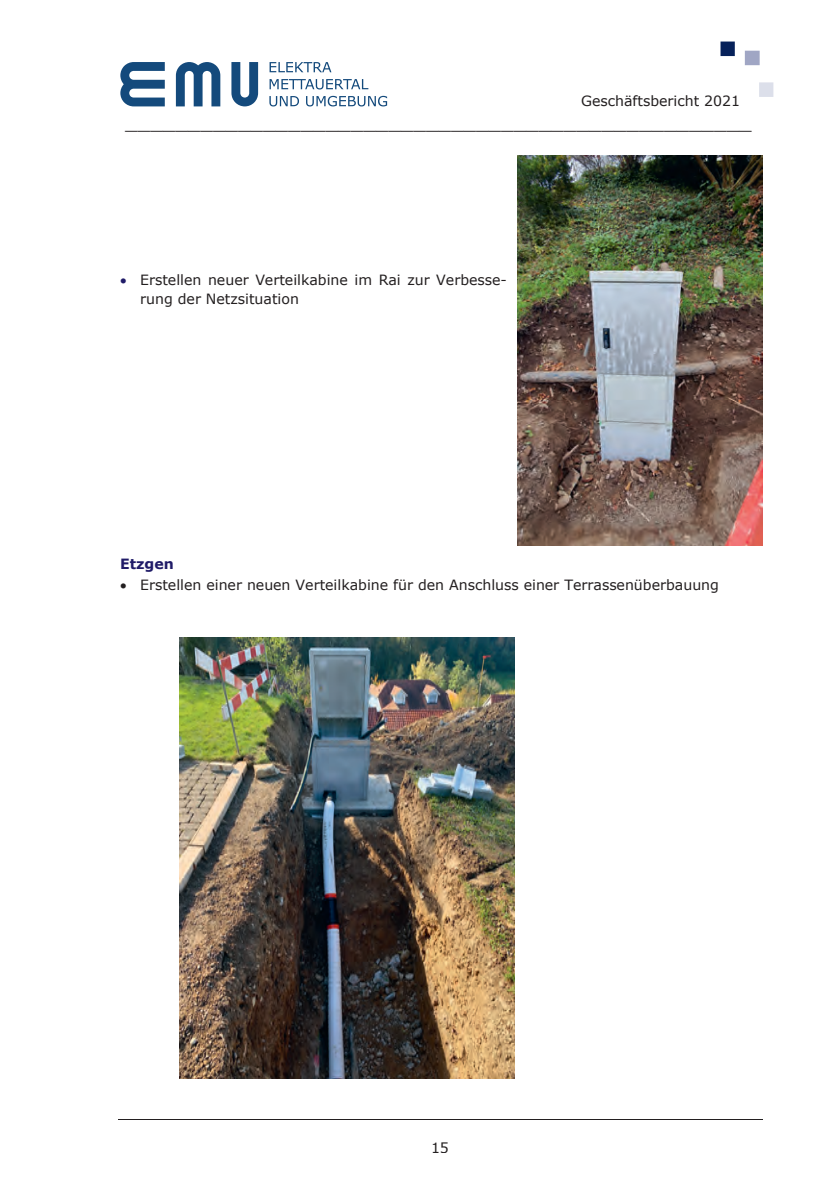
<style>
.page{position:relative;width:840px;height:1191px;background:#fff}
.page>*{position:absolute;margin:0;border:0;box-sizing:border-box;transform-origin:0 0}
.t1{font:19.8px "Verdana";color:#231f20}
.t2{font:14.2px/18.6px "Verdana";color:#231f20}
.t3{font:700 14.2px "Verdana";color:#201b68}
.s1{color:#201b68}
</style>
<div class="page">
<img style="left:720px;top:42px;width:54px;height:55px">
<hr style="left:118px;top:1118px;width:643px;height:1px;background:#231f20">
<img style="left:517px;top:155px;width:244px;height:390px">
<img style="left:179px;top:637px;width:335px;height:441px">
<svg style="left:269px;top:62px;width:62px;height:10px"></svg>
<svg style="left:269px;top:79px;width:99px;height:10px"></svg>
<svg style="left:269px;top:96px;width:30px;height:10px"></svg>
<svg style="left:306px;top:96px;width:81px;height:10px"></svg>
<svg style="left:176px;top:62px;width:44px;height:44px"></svg>
<svg style="left:231px;top:62px;width:27px;height:44px"></svg>
<svg style="left:120px;top:62px;width:45px;height:44px"></svg>
<p class="t2" style="left:580px;top:92px;width:161px">Geschäftsbericht 2021</p>
<h1 class="t1" style="left:125px;top:109px;width:627px">__________________________________________________</h1>
<p class="t2" style="left:588px;top:92px;width:153px">Generalversammlung</p>
<p class="t2" style="left:140px;top:271px;width:368px;text-indent:-20px"><span class="s1">•</span> Erstellen neuer Verteilkabine im Rai zur Verbesse&shy;rung der Netzsituation</p>
<p class="t3" style="left:120px;top:554px;width:55px">Etzgen</p>
<p class="t2" style="left:120px;top:576px;width:600px">• Erstellen einer neuen Verteilkabine für den Anschluss einer Terrassenüberbauung</p>
<p class="t2" style="left:120px;top:569px;width:99px">1. Grusswort</p>
<p class="t2" style="left:431px;top:1138px;width:19px">15</p>
</div>
